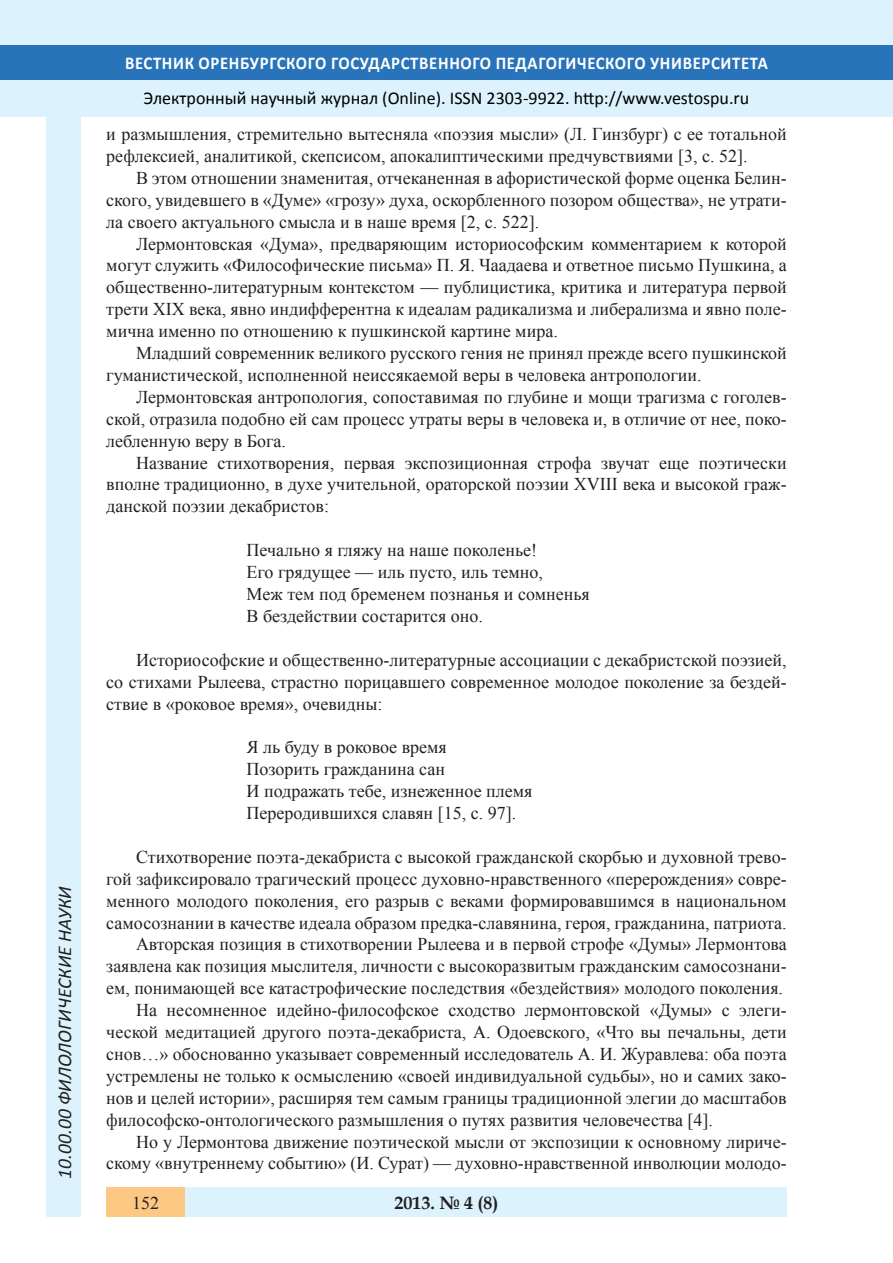
<style>
.page{position:relative;width:893px;height:1263px;background:#fff}
.page>*{position:absolute;margin:0;border:0;box-sizing:border-box;transform-origin:0 0}
.t1{font:italic 19.5px "Calibri";color:#231f20}
.Стиль2{font:18px/21.9px "Times New Roman";color:#231f20;text-align:justify}
.t2{font:18px "Calibri";color:#000}
.t3{font:700 18px "Calibri";letter-spacing:.04em;color:#fff;scale:.93 1}
.t4{font:700 18px "Book Antiqua";color:#231f20}
</style>
<div class="page">
<div style="left:0;top:0;width:893px;height:116px;background:#dcf2fc"></div>
<div style="left:0;top:45px;width:893px;height:34px;background:#2873ba"></div>
<div style="left:106px;top:1188px;width:681px;height:29px;background:#dcf2fc"></div>
<div style="left:106px;top:1188px;width:79px;height:29px;background:#fdc784"></div>
<div style="left:47px;top:116px;width:34px;height:1101px;background:#dcf2fc"></div>
<p class="t1" style="left:51px;top:1179px;width:294px;rotate:-90deg">10.00.00 ФИЛОЛОГИЧЕСКИЕ НАУКИ</p>
<p class="t3" style="left:125px;top:50px;width:693px">ВЕСТНИК ОРЕНБУРГСКОГО ГОСУДАРСТВЕННОГО ПЕДАГОГИЧЕСКОГО УНИВЕРСИТЕТА</p>
<p class="t2" style="left:144px;top:85px;width:607px">Электронный научный журнал (Online). ISSN 2303-9922. http://www.vestospu.ru</p>
<p class="Стиль2" style="left:106px;top:122px;width:682px">и размышления, стремительно вытесняла «поэзия мысли» (Л. Гинзбург) с ее тотальной рефлексией, аналитикой, скепсисом, апокалиптическими предчувствиями [3, с. 52].</p>
<p class="Стиль2" style="left:106px;top:166px;width:682px;text-indent:30px">В этом отношении знаменитая, отчеканенная в афористической форме оценка Белин&shy;ского, увидевшего в «Думе» «грозу» духа, оскорбленного позором общества», не утрати&shy;ла своего актуального смысла и в наше время [2, с. 522].</p>
<p class="Стиль2" style="left:106px;top:232px;width:682px;text-indent:30px">Лермонтовская «Дума», предваряющим историософским комментарием к которой могут служить «Философические письма» П. Я. Чаадаева и ответное письмо Пушкина, а общественно-литературным контекстом — публицистика, критика и литература первой трети XIX века, явно индифферентна к идеалам радикализма и либерализма и явно поле&shy;мична именно по отношению к пушкинской картине мира.</p>
<p class="Стиль2" style="left:106px;top:341px;width:682px;text-indent:30px">Младший современник великого русского гения не принял прежде всего пушкинской гуманистической, исполненной неиссякаемой веры в человека антропологии.</p>
<p class="Стиль2" style="left:106px;top:385px;width:682px;text-indent:30px">Лермонтовская антропология, сопоставимая по глубине и мощи трагизма с гоголев&shy;ской, отразила подобно ей сам процесс утраты веры в человека и, в отличие от нее, поко&shy;лебленную веру в Бога.</p>
<p class="Стиль2" style="left:106px;top:451px;width:682px;text-indent:30px">Название стихотворения, первая экспозиционная строфа звучат еще поэтически вполне традиционно, в духе учительной, ораторской поэзии XVIII века и высокой граж&shy;данской поэзии декабристов:</p>
<p class="Стиль2" style="left:247px;top:539px;width:292px">Печально я гляжу на наше поколенье!</p>
<p class="Стиль2" style="left:247px;top:560px;width:298px">Его грядущее — иль пусто, иль темно,</p>
<p class="Стиль2" style="left:247px;top:582px;width:345px">Меж тем под бременем познанья и сомненья</p>
<p class="Стиль2" style="left:247px;top:604px;width:238px">В бездействии состарится оно.</p>
<p class="Стиль2" style="left:106px;top:648px;width:682px;text-indent:30px">Историософские и общественно-литературные ассоциации с декабристской поэзией, со стихами Рылеева, страстно порицавшего современное молодое поколение за бездей&shy;ствие в «роковое время», очевидны:</p>
<p class="Стиль2" style="left:247px;top:736px;width:202px">Я ль буду в роковое время</p>
<p class="Стиль2" style="left:247px;top:758px;width:200px">Позорить гражданина сан</p>
<p class="Стиль2" style="left:247px;top:779px;width:287px">И подражать тебе, изнеженное племя</p>
<p class="Стиль2" style="left:247px;top:801px;width:271px">Переродившихся славян [15, с. 97].</p>
<p class="Стиль2" style="left:106px;top:845px;width:682px;text-indent:30px">Стихотворение поэта-декабриста с высокой гражданской скорбью и духовной трево&shy;гой зафиксировало трагический процесс духовно-нравственного «перерождения» совре&shy;менного молодого поколения, его разрыв с веками формировавшимся в национальном самосознании в качестве идеала образом предка-славянина, героя, гражданина, патриота.</p>
<p class="Стиль2" style="left:106px;top:933px;width:682px;text-indent:30px">Авторская позиция в стихотворении Рылеева и в первой строфе «Думы» Лермонтова заявлена как позиция мыслителя, личности с высокоразвитым гражданским самосознани&shy;ем, понимающей все катастрофические последствия «бездействия» молодого поколения.</p>
<p class="Стиль2" style="left:106px;top:998px;width:682px;text-indent:30px">На несомненное идейно-философское сходство лермонтовской «Думы» с элеги&shy;ческой медитацией другого поэта-декабриста, А. Одоевского, «Что вы печальны, дети снов…» обоснованно указывает современный исследователь А. И. Журавлева: оба поэта устремлены не только к осмыслению «своей индивидуальной судьбы», но и самих зако&shy;нов и целей истории», расширяя тем самым границы традиционной элегии до масштабов философско-онтологического размышления о путях развития человечества [4].</p>
<p class="Стиль2" style="left:106px;top:1130px;width:682px;text-align:right">Но у Лермонтова движение поэтической мысли от экспозиции к основному лириче&shy;скому «внутреннему событию» (И. Сурат) — духовно-нравственной инволюции молодо-</p>
<p class="Стиль2" style="left:132px;top:1191px;width:28px">152</p>
<p class="t4" style="left:394px;top:1190px;width:106px">2013. № 4 (8)</p>
</div>
